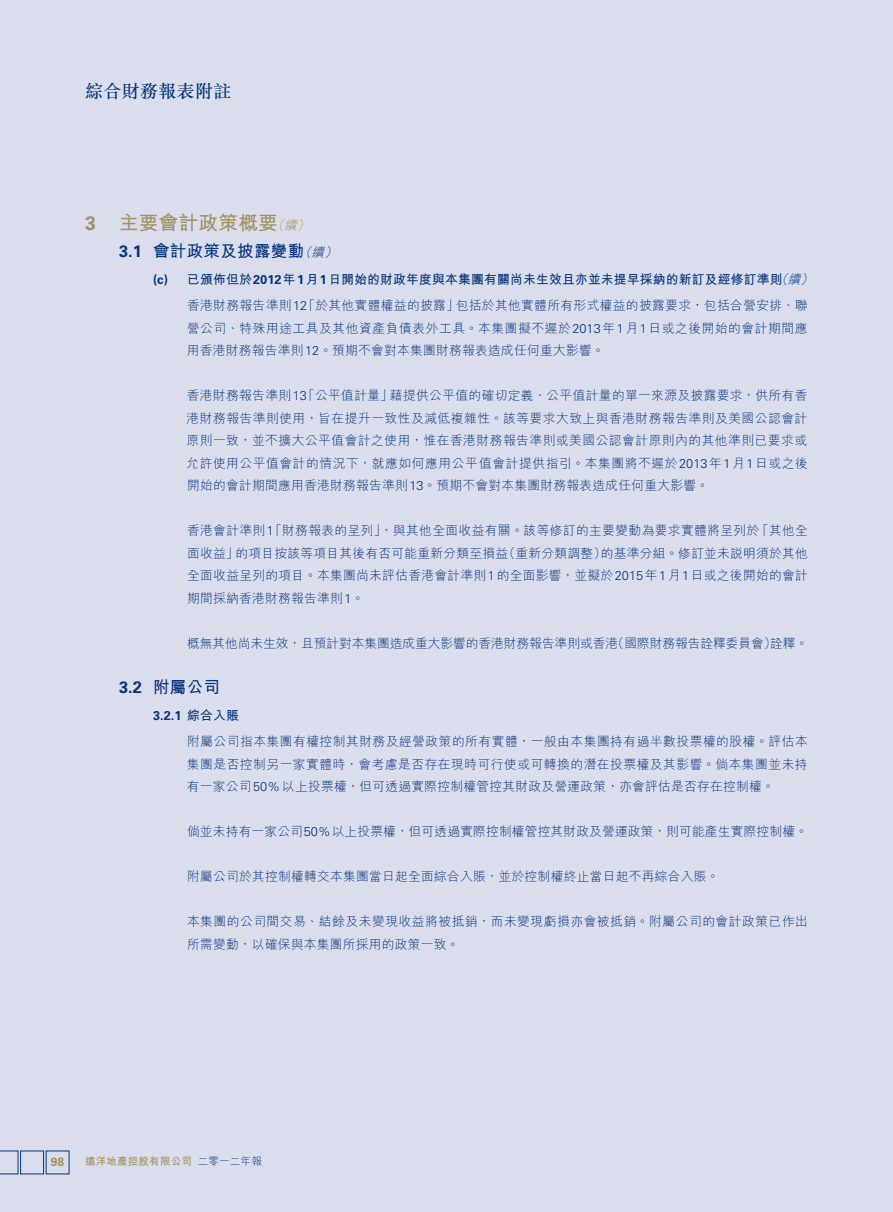
<style>
.page{position:relative;width:893px;height:1212px;background:#daddeb}
.page>*{position:absolute;margin:0;border:0;box-sizing:border-box;transform-origin:0 0}
.t1{font:700 19.5px "M Hei HK";letter-spacing:.02em;color:#a29161}
.t2{font:500 18px "M Sung HK";letter-spacing:.02em;color:#08347b}
.t3{font:700 16.5px "M Hei HK";letter-spacing:.02em;color:#08347b}
.t4{font:300 12.75px/22.5px "M Hei HK";letter-spacing:.02em;color:#08347b;text-align:justify}
.t5{font:300 12.75px/22.5px "M Hei HK";letter-spacing:.045em;color:#08347b}
.t6{font:300 12.75px/22.5px "M Hei HK";letter-spacing:.04em;color:#08347b}
.t7{font:300 12.75px "M Hei HK";letter-spacing:-.005em;color:#08347b}
.t8{font:700 12.75px "Univers LT Std";color:#08347b}
.t9{font:700 12px "Univers LT Std";color:#a29161}
.t10{font:700 10.5px "M Hei HK";letter-spacing:.02em;color:#a29161}
.s1{font-family:"Univers LT Std"}
.s2{font-weight:300;font-style:italic;font-size:12.75px}
.s3{font-family:"Univers LT Std";font-weight:700}
.s4{font-weight:700}
.s5{font-style:italic}
.s6{font-family:"M Hei HK"}
.s7{font-weight:300;color:#08347b}
</style>
<div class="page">
<svg style="left:0;top:1151px;width:18px;height:23px"></svg>
<div style="left:20px;top:1151px;width:24px;height:23px;border:1px solid #08347b"></div>
<h2 class="t2" style="left:85px;top:79px;width:148px">綜合財務報表附註</h2>
<h1 class="t1" style="left:85px;top:209px;width:229px"><span class="s1">3</span> 主要會計政策概要<span class="s2">（續）</span></h1>
<p class="t3" style="left:119px;top:239px;width:222px"><span class="s1">3.1</span> 會計政策及披露變動<span class="s2">（續）</span></p>
<p class="t4" style="left:187px;top:265px;width:630px;line-height:26.7px;text-indent:-34px"><span class="s3">(c)</span> <span class="s4">已頒佈但於</span><span class="s3">2012</span><span class="s4">年</span><span class="s3">1</span><span class="s4">月</span><span class="s3">1</span><span class="s4">日開始的財政年度與本集團有關尚未生效且亦並未提早採納的新訂及經修訂準則</span><span class="s5">（續）</span>香港財務報告準則<span class="s1">12</span>「於其他實體權益的披露」包括於其他實體所有形式權益的披露要求，包括合營安排、聯</p>
<p class="t5" style="left:187px;top:317px;width:622px">營公司、特殊用途工具及其他資產負債表外工具。本集團擬不遲於<span class="s1">2013</span>年<span class="s1">1</span>月<span class="s1">1</span>日或之後開始的會計期間應用香港財務報告準則<span class="s1">12</span>。預期不會對本集團財務報表造成任何重大影響。</p>
<p class="t4" style="left:186px;top:384px;width:623px">香港財務報告準則<span class="s1">13</span>「公平值計量」藉提供公平值的確切定義、公平值計量的單一來源及披露要求，供所有香港財務報告準則使用，旨在提升一致性及減低複雜性。該等要求大致上與香港財務報告準則及美國公認會計原則一致，並不擴大公平值會計之使用，惟在香港財務報告準則或美國公認會計原則內的其他準則已要求或允許使用公平值會計的情況下，就應如何應用公平值會計提供指引。本集團將不遲於<span class="s1">2013</span>年<span class="s1">1</span>月<span class="s1">1</span>日或之後開始的會計期間應用香港財務報告準則<span class="s1">13</span>。預期不會對本集團財務報表造成任何重大影響。</p>
<p class="t4" style="left:187px;top:519px;width:622px">香港會計準則<span class="s1">1</span>「財務報表的呈列」，與其他全面收益有關。該等修訂的主要變動為要求實體將呈列於「其他全面收益」的項目按該等項目其後有否可能重新分類至損益（重新分類調整）的基準分組。修訂並未說明須於其他全面收益呈列的項目。本集團尚未評估香港會計準則<span class="s1">1</span>的全面影響，並擬於<span class="s1">2015</span>年<span class="s1">1</span>月<span class="s1">1</span>日或之後開始的會計期間採納香港財務報告準則<span class="s1">1</span>。</p>
<p class="t7" style="left:187px;top:637px;width:623px">概無其他尚未生效，且預計對本集團造成重大影響的香港財務報告準則或香港（國際財務報告詮釋委員會）詮釋。</p>
<p class="t3" style="left:119px;top:675px;width:103px"><span class="s1">3.2</span> 附屬公司</p>
<p class="t8" style="left:153px;top:708px;width:87px">3.2.1 <span class="s6">綜合入賬</span></p>
<p class="t4" style="left:187px;top:730px;width:622px">附屬公司指本集團有權控制其財務及經營政策的所有實體，一般由本集團持有過半數投票權的股權。評估本集團是否控制另一家實體時，會考慮是否存在現時可行使或可轉換的潛在投票權及其影響。倘本集團並未持有一家公司<span class="s1">50%</span>以上投票權，但可透過實際控制權管控其財政及營運政策，亦會評估是否存在控制權。</p>
<p class="t4" style="left:187px;top:820px;width:622px">倘並未持有一家公司<span class="s1">50%</span>以上投票權，但可透過實際控制權管控其財政及營運政策，則可能產生實際控制權。</p>
<p class="t4" style="left:187px;top:865px;width:534px">附屬公司於其控制權轉交本集團當日起全面綜合入賬，並於控制權終止當日起不再綜合入賬。</p>
<p class="t6" style="left:187px;top:910px;width:622px">本集團的公司間交易、結餘及未變現收益將被抵銷，而未變現虧損亦會被抵銷。附屬公司的會計政策已作出所需變動，以確保與本集團所採用的政策一致。</p>
<p class="t9" style="left:51px;top:1155px;width:15px">98</p>
<p class="t10" style="left:85px;top:1153px;width:178px">遠洋地產控股有限公司<span class="s7">二零一二年報</span></p>
</div>
